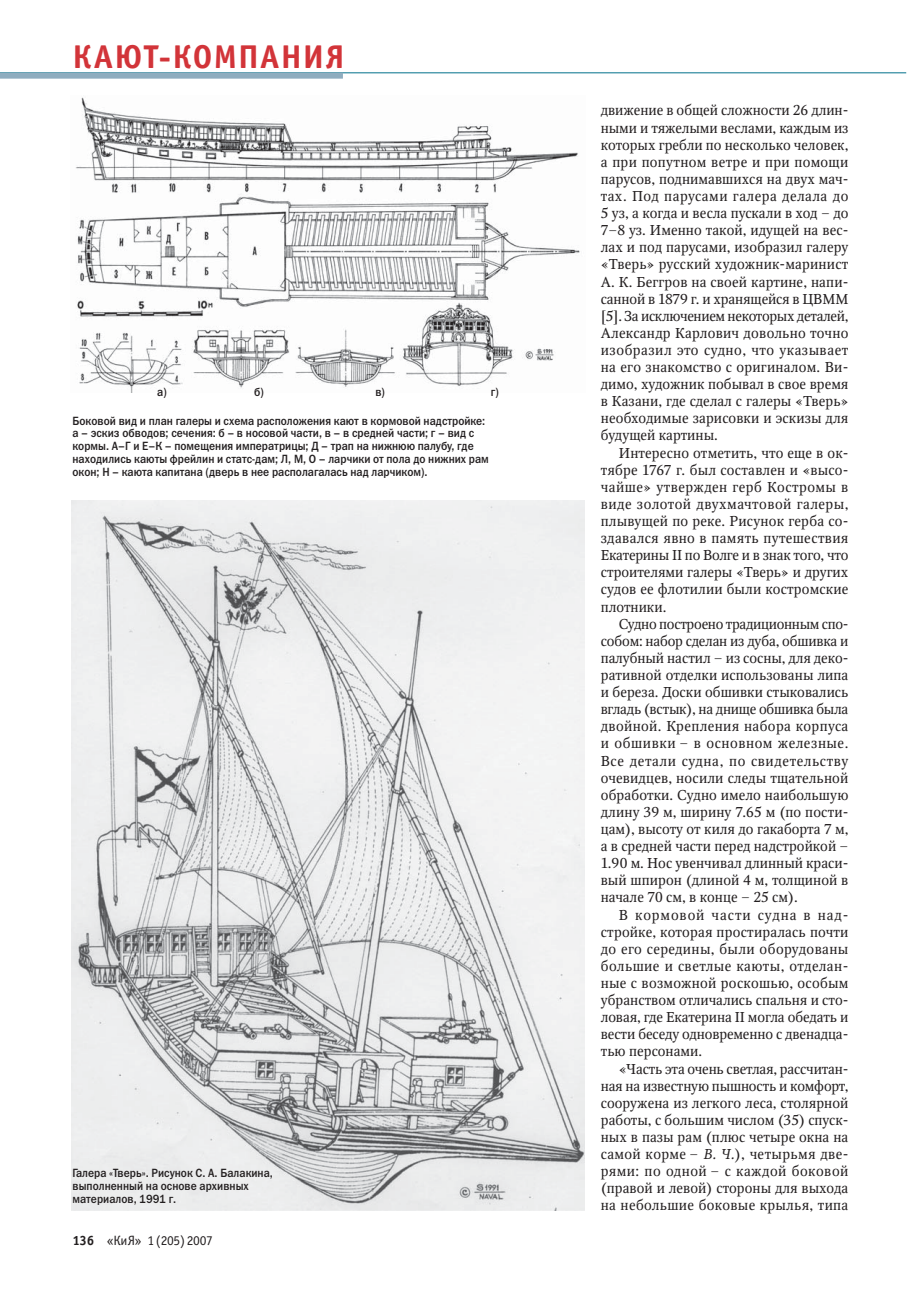
<style>
.page{position:relative;width:919px;height:1289px;background:#fff}
.page>*{position:absolute;margin:0;border:0;box-sizing:border-box;transform-origin:0 0}
.t1{font:700 33px "Officina Sans C";letter-spacing:.04em;color:#d23439}
.t2{font:14.25px/17.1px "Octava C";color:#231f20;text-align:justify}
.t3{font:13.5px "Officina Sans C";letter-spacing:-.025em;color:#231f20}
.t4{font:12px/12.8px "Franklin Gothic Medium C";color:#231f20;scale:.9 1}
.s1{font-weight:700}
.s2{font-style:italic}
</style>
<div class="page">
<img style="left:75px;top:97px;width:505px;height:295px">
<img style="left:72px;top:501px;width:512px;height:709px">
<hr style="left:0;top:73px;width:906px;height:1px;background:#00708a">
<div style="left:0;top:73px;width:343px;height:6px;background:#8fadbf"></div>
<h1 class="t1" style="left:72px;top:45px;width:273px">КАЮТ-КОМПАНИЯ</h1>
<p class="t4" style="left:157px;top:386px;width:12px">а)</p>
<p class="t4" style="left:254px;top:386px;width:12px">б)</p>
<p class="t4" style="left:375px;top:386px;width:12px">в)</p>
<p class="t4" style="left:491px;top:386px;width:10px">г)</p>
<p class="t4" style="left:72px;top:415px;width:464px">Боковой вид и план галеры и схема расположения кают в кормовой надстройке: а – эскиз обводов; сечения: б – в носовой части, в – в средней части; г – вид с кормы. А–Г и Е–К – помещения императрицы; Д – трап на нижнюю палубу, где находились каюты фрейлин и статс-дам; Л, М, О – ларчики от пола до нижних рам окон; Н – каюта капитана (дверь в нее располагалась над ларчиком).</p>
<p class="t4" style="left:72px;top:1168px;width:224px">Галера «Тверь». Рисунок С. А. Балакина, выполненный на основе архивных материалов, 1991 г.</p>
<p class="t3" style="left:72px;top:1234px;width:142px"><span class="s1">136</span> «КиЯ» 1 (205) 2007</p>
<p class="t2" style="left:600px;top:103px;width:249px">движение в общей сложности 26 длин&shy;ными и тяжелыми веслами, каждым из которых гребли по несколько человек, а при попутном ветре и при помощи парусов, поднимавшихся на двух мач&shy;тах. Под парусами галера делала до 5 уз, а когда и весла пускали в ход – до 7–8 уз. Именно такой, идущей на вес&shy;лах и под парусами, изобразил галеру «Тверь» русский художник-маринист А. К. Беггров на своей картине, напи&shy;санной в 1879 г. и хранящейся в ЦВММ [5]. За исключением некоторых деталей, Александр Карлович довольно точно изобразил это судно, что указывает на его знакомство с оригиналом. Ви&shy;димо, художник побывал в свое время в Казани, где сделал с галеры «Тверь» необходимые зарисовки и эскизы для будущей картины.</p>
<p class="t2" style="left:600px;top:445px;width:249px;text-indent:18px">Интересно отметить, что еще в ок&shy;тябре 1767 г. был составлен и «высо&shy;чайше» утвержден герб Костромы в виде золотой двухмачтовой галеры, плывущей по реке. Рисунок герба со&shy;здавался явно в память путешествия Екатерины II по Волге и в знак того, что строителями галеры «Тверь» и других судов ее флотилии были костромские плотники.</p>
<p class="t2" style="left:600px;top:616px;width:249px;text-indent:18px">Судно построено традиционным спо&shy;собом: набор сделан из дуба, обшивка и палубный настил – из сосны, для деко&shy;ративной отделки использованы липа и береза. Доски обшивки стыковались вгладь (встык), на днище обшивка была двойной. Крепления набора корпуса и обшивки – в основном железные.<br>Все детали судна, по свидетельству очевидцев, носили следы тщательной обработки. Судно имело наибольшую длину 39 м, ширину 7.65 м (по пости&shy;цам), высоту от киля до гакаборта 7 м, а в средней части перед надстройкой – 1.90 м. Нос увенчивал длинный краси&shy;вый шпирон (длиной 4 м, толщиной в начале 70 см, в конце – 25 см).</p>
<p class="t2" style="left:600px;top:907px;width:249px;text-indent:18px">В кормовой части судна в над&shy;стройке, которая простиралась почти до его середины, были оборудованы большие и светлые каюты, отделан&shy;ные с возможной роскошью, особым убранством отличались спальня и сто&shy;ловая, где Екатерина II могла обедать и вести беседу одновременно с двенадца&shy;тью персонами.</p>
<p class="t2" style="left:600px;top:1061px;width:249px;text-indent:18px">«Часть эта очень светлая, рассчитан&shy;ная на известную пышность и комфорт, сооружена из легкого леса, столярной работы, с большим числом (35) спуск&shy;ных в пазы рам (плюс четыре окна на самой корме – <span class="s2">В. Ч.</span>), четырьмя две&shy;рями: по одной – с каждой боковой (правой и левой) стороны для выхода на небольшие боковые крылья, типа</p>
</div>
